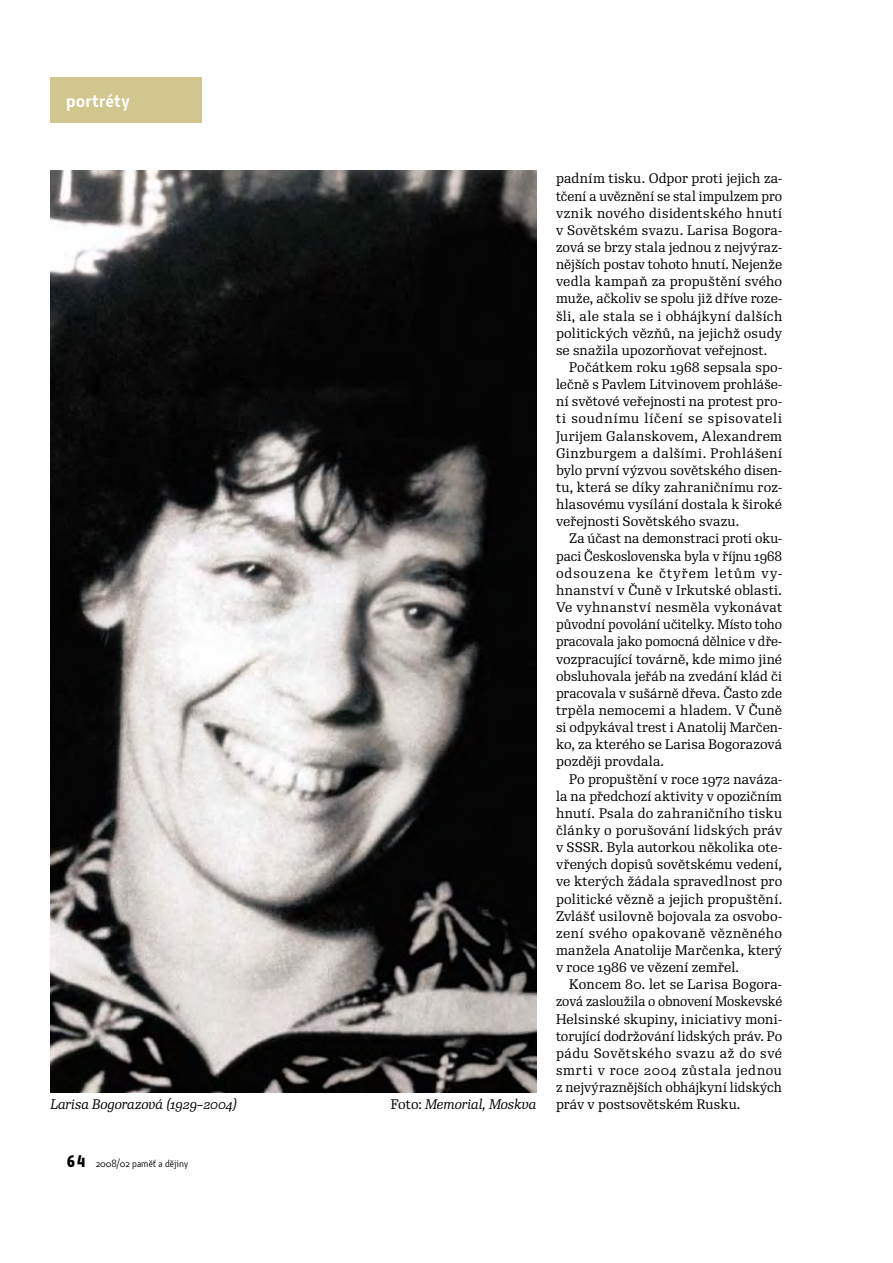
<style>
.page{position:relative;width:893px;height:1263px;background:#fff}
.page>*{position:absolute;margin:0;border:0;box-sizing:border-box;transform-origin:0 0}
.t1{font:600 18.75px "Botanika Std";color:#fff}
.t2{font:13.35px/17.1px "Re Public Std";letter-spacing:.005em;color:#000;text-align:justify}
.t3{font:italic 13.35px "Re Public Std";color:#000}
.t4{font:10.2px "Botanika Std";color:#000}
.s1{font-style:normal}
.s2{font-family:"Botanika Mono";font-weight:700;font-size:16.35px}
</style>
<div class="page">
<div style="left:50px;top:77px;width:152px;height:46px;background:#d1c68e"></div>
<img style="left:50px;top:171px;width:486px;height:921px">
<h1 class="t1" style="left:66px;top:93px;width:65px">portréty</h1>
<p class="t2" style="left:556px;top:171px;width:228px">padním tisku. Odpor proti jejich za&shy;tčení a uvěznění se stal impulzem pro vznik nového disidentského hnutí v Sovětském svazu. Larisa Bogora&shy;zová se brzy stala jednou z nejvýraz&shy;nějších postav tohoto hnutí. Nejenže vedla kampaň za propuštění svého muže, ačkoliv se spolu již dříve roze&shy;šli, ale stala se i obhájkyní dalších politických vězňů, na jejichž osudy se snažila upozorňovat veřejnost.</p>
<p class="t2" style="left:556px;top:360px;width:228px;text-indent:13px">Počátkem roku 1968 sepsala spo&shy;lečně s Pavlem Litvinovem prohláše&shy;ní světové veřejnosti na protest pro&shy;ti soudnímu líčení se spisovateli Jurijem Galanskovem, Alexandrem Ginzburgem a dalšími. Prohlášení bylo první výzvou sovětského disen&shy;tu, která se díky zahraničnímu roz&shy;hlasovému vysílání dostala k široké veřejnosti Sovětského svazu.</p>
<p class="t2" style="left:556px;top:531px;width:228px;text-indent:13px">Za účast na demonstraci proti oku&shy;paci Československa byla v říjnu 1968 odsouzena ke čtyřem letům vy&shy;hnanství v Čuně v Irkutské oblasti.<br>Ve vyhnanství nesměla vykonávat původní povolání učitelky. Místo toho pracovala jako pomocná dělnice v dře&shy;vozpracující továrně, kde mimo jiné obsluhovala jeřáb na zvedání klád či pracovala v sušárně dřeva. Často zde trpěla nemocemi a hladem. V Čuně si odpykával trest i Anatolij Marčen&shy;ko, za kterého se Larisa Bogorazová později provdala.</p>
<p class="t2" style="left:556px;top:771px;width:228px;text-indent:13px">Po propuštění v roce 1972 naváza&shy;la na předchozí aktivity v opozičním hnutí. Psala do zahraničního tisku články o porušování lidských práv v SSSR. Byla autorkou několika ote&shy;vřených dopisů sovětskému vedení, ve kterých žádala spravedlnost pro politické vězně a jejich propuštění.<br>Zvlášť usilovně bojovala za osvobo&shy;zení svého opakovaně vězněného manžela Anatolije Marčenka, který v roce 1986 ve vězení zemřel.</p>
<p class="t2" style="left:556px;top:977px;width:228px;text-indent:13px">Koncem 80. let se Larisa Bogora&shy;zová zasloužila o obnovení Moskevské Helsinské skupiny, iniciativy moni&shy;torující dodržování lidských práv. Po pádu Sovětského svazu až do své smrti v roce 2004 zůstala jednou z nejvýraznějších obhájkyní lidských</p>
<p class="t3" style="left:50px;top:1099px;width:188px">Larisa Bogorazová (1929–2004)</p>
<p class="t3" style="left:391px;top:1099px;width:147px"><span class="s1">Foto:</span> Memorial, Moskva</p>
<p class="t2" style="left:556px;top:1097px;width:186px">práv v postsovětském Rusku.</p>
<p class="t4" style="left:66px;top:1157px;width:123px"><span class="s2">64</span> 2008/02 paměť a dějiny</p>
</div>
